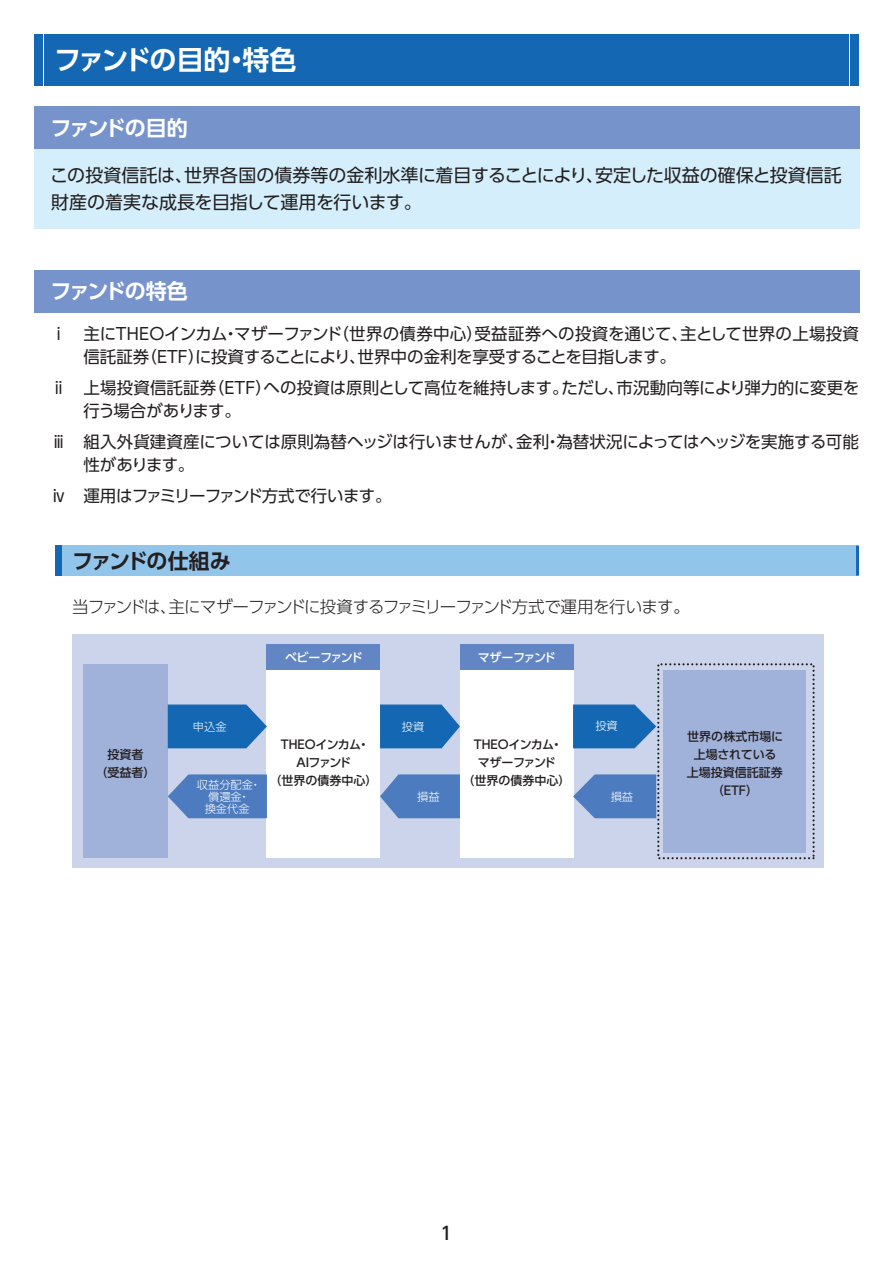
<style>
.page{position:relative;width:893px;height:1263px;background:#fff}
.page>*{position:absolute;margin:0;border:0;box-sizing:border-box;transform-origin:0 0}
.t1{font:700 27px "UD Shin Go Pro De";letter-spacing:-.055em;color:#fff}
.t2{font:700 21px "UD Shin Go Pro De";letter-spacing:-.085em;color:#fff}
.t3{font:700 21px "UD Shin Go Pro De";letter-spacing:-.055em;color:#231f20}
.t4{font:18px/27px "UD Shin Go Pro";color:#231f20}
.t5{font:500 18px "UD Shin Go Pro";color:#231f20}
.t6{font:16.5px/22.5px "UD Shin Go Pro";letter-spacing:-.01em;color:#231f20}
.t7{font:300 16.5px "UD Shin Go Pro";letter-spacing:-.055em;color:#231f20}
.t8{font:16.5px "UD Shin Go Pro";letter-spacing:-.055em;color:#231f20}
.t9{font:500 12px/18px "UD Shin Go Pro";color:#231f20;text-align:center}
.t10{font:500 12px "UD Shin Go Pro";letter-spacing:-.085em;color:#fff}
.t11{font:300 11.25px/12px "UD Shin Go Pro";color:#fff;text-align:center}
</style>
<div class="page">
<div style="left:851px;top:34px;width:8px;height:51px;background:#1468b3"></div>
<div style="left:44px;top:34px;width:805px;height:51px;background:#1468b3"></div>
<div style="left:34px;top:34px;width:8px;height:51px;background:#1468b3"></div>
<div style="left:34px;top:106px;width:825px;height:43px;background:#7793cb"></div>
<div style="left:34px;top:149px;width:825px;height:80px;background:#d4effb"></div>
<div style="left:34px;top:270px;width:825px;height:43px;background:#7793cb"></div>
<div style="left:55px;top:546px;width:7px;height:30px;background:#1468b3"></div>
<div style="left:62px;top:546px;width:795px;height:30px;background:#92c5ea"></div>
<hr style="left:856px;top:546px;width:3px;height:30px;background:#1468b3">
<div style="left:72px;top:634px;width:751px;height:234px;background:#ccd4eb"></div>
<div style="left:267px;top:670px;width:113px;height:188px;background:#fff"></div>
<div style="left:460px;top:670px;width:113px;height:188px;background:#fff"></div>
<div style="left:267px;top:645px;width:113px;height:25px;background:#6286c4"></div>
<div style="left:460px;top:645px;width:113px;height:25px;background:#6286c4"></div>
<div style="left:83px;top:665px;width:85px;height:193px;background:#a0b1da"></div>
<div style="left:663px;top:670px;width:143px;height:182px;background:#a0b1da"></div>
<svg style="left:168px;top:704px;width:99px;height:44px"></svg>
<svg style="left:168px;top:774px;width:99px;height:44px"></svg>
<svg style="left:380px;top:704px;width:80px;height:44px"></svg>
<svg style="left:380px;top:774px;width:80px;height:44px"></svg>
<svg style="left:573px;top:704px;width:83px;height:44px"></svg>
<svg style="left:573px;top:774px;width:83px;height:44px"></svg>
<h1 class="t1" style="left:54px;top:38px;width:244px">ファンドの目的・特色</h1>
<p class="t2" style="left:51px;top:111px;width:139px">ファンドの目的</p>
<p class="t4" style="left:50px;top:161px;width:793px">この投資信託は、世界各国の債券等の金利水準に着目することにより、安定した収益の確保と投資信託財産の着実な成長を目指して運用を行います。</p>
<p class="t2" style="left:51px;top:274px;width:139px">ファンドの特色</p>
<p class="t6" style="left:83px;top:322px;width:777px;text-indent:-33px">ｉ 主にTHEOインカム・マザーファンド（世界の債券中心）受益証券への投資を通じて、主として世界の上場投資信託証券（ETF）に投資することにより、世界中の金利を享受することを目指します。</p>
<p class="t6" style="left:83px;top:376px;width:777px;text-indent:-33px">ⅱ 上場投資信託証券（ETF）ヘの投資は原則として高位を維持します。ただし、市況動向等により弾力的に変更を行う場合があります。</p>
<p class="t6" style="left:83px;top:430px;width:777px;text-indent:-33px">ⅲ 組入外貨建資産については原則為替ヘッジは行いませんが、金利・為替状況によってはヘッジを実施する可能性があります。</p>
<p class="t8" style="left:50px;top:482px;width:343px">ⅳ 運用はファミリーファンド方式で行います。</p>
<p class="t3" style="left:72px;top:543px;width:160px">ファンドの仕組み</p>
<p class="t7" style="left:72px;top:593px;width:619px">当ファンドは、主にマザーファンドに投資するファミリーファンド方式で運用を行います。</p>
<p class="t10" style="left:285px;top:648px;width:79px">ベビーファンド</p>
<p class="t10" style="left:478px;top:648px;width:80px">マザーファンド</p>
<p class="t11" style="left:595px;top:719px;width:24px">投資</p>
<p class="t11" style="left:402px;top:720px;width:24px">投資</p>
<p class="t11" style="left:193px;top:720px;width:35px">申込金</p>
<p class="t9" style="left:96px;top:745px;width:61px">投資者<br>（受益者）</p>
<p class="t9" style="left:269px;top:735px;width:110px">THEOインカム・<br>AIファンド<br>（世界の債券中心）</p>
<p class="t9" style="left:462px;top:735px;width:110px">THEOインカム・<br>マザーファンド<br>（世界の債券中心）</p>
<p class="t9" style="left:687px;top:727px;width:98px">世界の株式市場に上場されている上場投資信託証券（ETF）</p>
<p class="t11" style="left:197px;top:778px;width:66px">収益分配金・償還金・<br>換金代金</p>
<p class="t11" style="left:417px;top:791px;width:24px">損益</p>
<p class="t11" style="left:611px;top:791px;width:24px">損益</p>
<p class="t5" style="left:441px;top:1218px;width:13px">1</p>
</div>
